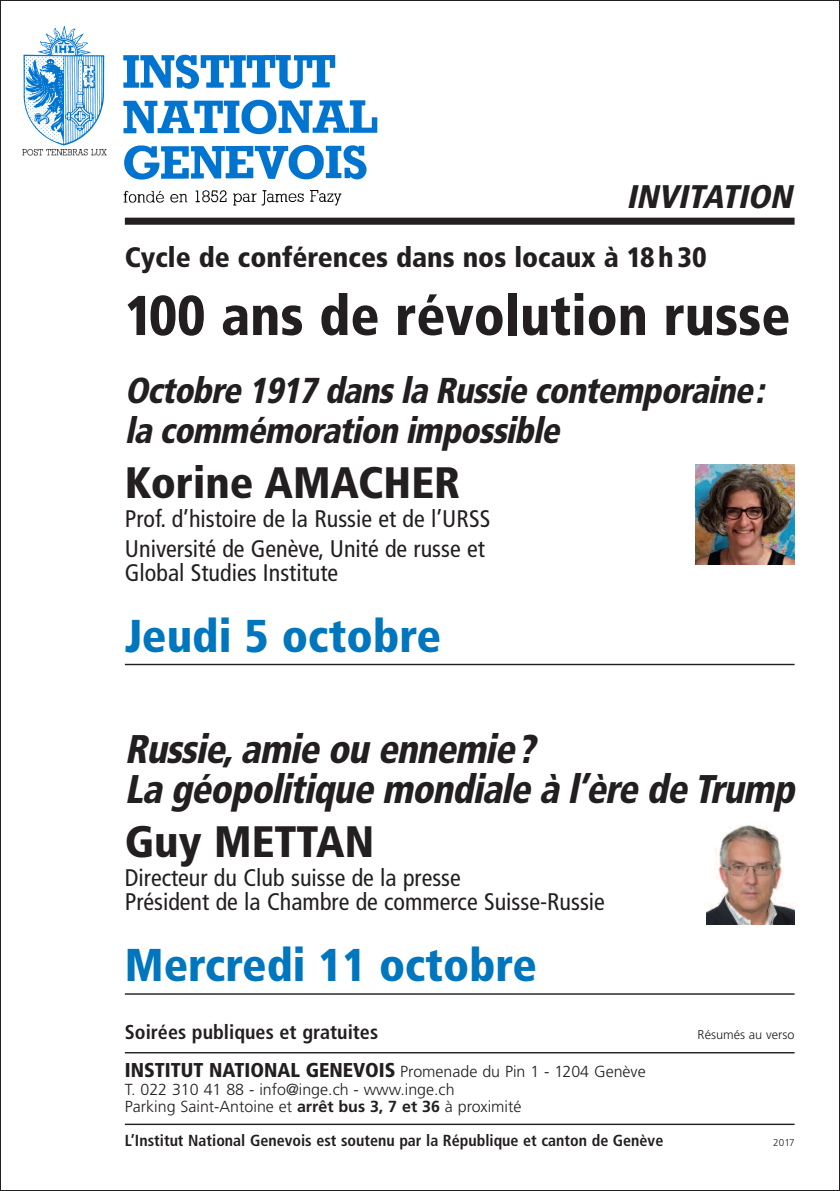
<style>
.page{position:relative;width:840px;height:1191px;background:#fff}
.page>*{position:absolute;margin:0;border:0;box-sizing:border-box;transform-origin:0 0}
.t1{font:900 condensed 56px "Frutiger";color:#231f20}
.t2{font:900 condensed 46px "Frutiger";color:#0076be}
.t3{font:900 condensed 44px "Frutiger";color:#231f20}
.t4{font:italic 900 condensed 40px/40px "Frutiger";color:#231f20;scale:.93 1}
.t5{font:italic 900 condensed 36px/40px "Frutiger";color:#231f20;scale:.94 1}
.t6{font:italic 900 condensed 32.6px "Frutiger";color:#231f20}
.t7{font:900 condensed 28px "Frutiger";color:#231f20}
.t8{font:condensed 24px/29.6px "Frutiger";color:#231f20}
.t9{font:700 condensed 20px "Frutiger";color:#231f20}
.t10{font:300 16px/17.8px "Frutiger";color:#231f20}
.t11{font:700 condensed 16px "Frutiger";color:#231f20}
.t12{font:300 12.8px "Frutiger";color:#231f20}
.t13{font:300 10px "Frutiger";color:#231f20}
.s1{font-weight:900;font-stretch:condensed;font-size:20px}
.s2{font-weight:700}
</style>
<div class="page">
<hr style="left:125px;top:1123px;width:669px;height:2px;background:#231f20">
<hr style="left:125px;top:1052px;width:669px;height:1px;background:#231f20">
<img style="left:123px;top:54px;width:255px;height:126px">
<img style="left:123px;top:190px;width:219px;height:16px">
<div style="left:125px;top:218px;width:669px;height:7px;background:#231f20"></div>
<hr style="left:125px;top:664px;width:669px;height:1px;background:#231f20">
<hr style="left:125px;top:993px;width:669px;height:1px;background:#231f20">
<img style="left:22px;top:25px;width:85px;height:131px">
<img style="left:695px;top:465px;width:99px;height:99px">
<img style="left:706px;top:825px;width:88px;height:99px">
<h3 class="t6" style="left:626px;top:183px;width:173px">INVITATION</h3>
<p class="t7" style="left:125px;top:246px;width:583px">Cycle de conférences dans nos locaux à 18 h30</p>
<h1 class="t1" style="left:125px;top:293px;width:666px">100 ans de révolution russe</h1>
<h3 class="t5" style="left:125px;top:374px;width:688px">Octobre 1917 dans la Russie contemporaine: la commémoration impossible</h3>
<h3 class="t3" style="left:125px;top:464px;width:337px">Korine AMACHER</h3>
<p class="t8" style="left:125px;top:506px;width:367px">Prof. d’histoire de la Russie et de l’URSS<br>Université de Genève, Unité de russe et</p>
<p class="t8" style="left:125px;top:560px;width:215px">Global Studies Institute</p>
<h2 class="t2" style="left:125px;top:617px;width:318px">Jeudi 5 octobre</h2>
<h3 class="t4" style="left:125px;top:732px;width:729px">Russie, amie ou ennemie?<br>La géopolitique mondiale à l’ère de Trump</h3>
<h3 class="t3" style="left:125px;top:823px;width:251px">Guy METTAN</h3>
<p class="t8" style="left:125px;top:868px;width:481px;line-height:24px">Directeur du Club suisse de la presse<br>Président de la Chambre de commerce Suisse-Russie</p>
<h2 class="t2" style="left:125px;top:946px;width:413px">Mercredi 11 octobre</h2>
<p class="t9" style="left:125px;top:1024px;width:255px">Soirées publiques et gratuites</p>
<p class="t12" style="left:697px;top:1029px;width:98px">Résumés au verso</p>
<p class="t10" style="left:125px;top:1063px;width:522px"><span class="s1">INSTITUT NATIONAL GENEVOIS</span> Promenade du Pin 1 - 1204 Genève<br>T. 022 310 41 88 - info@inge.ch - www.inge.ch<br>Parking Saint-Antoine et <span class="s2">arrêt bus 3, 7 et 36</span> à proximité</p>
<p class="t11" style="left:125px;top:1134px;width:539px">L’Institut National Genevois est soutenu par la République et canton de Genève</p>
<p class="t13" style="left:772px;top:1138px;width:23px">2017</p>
</div>
